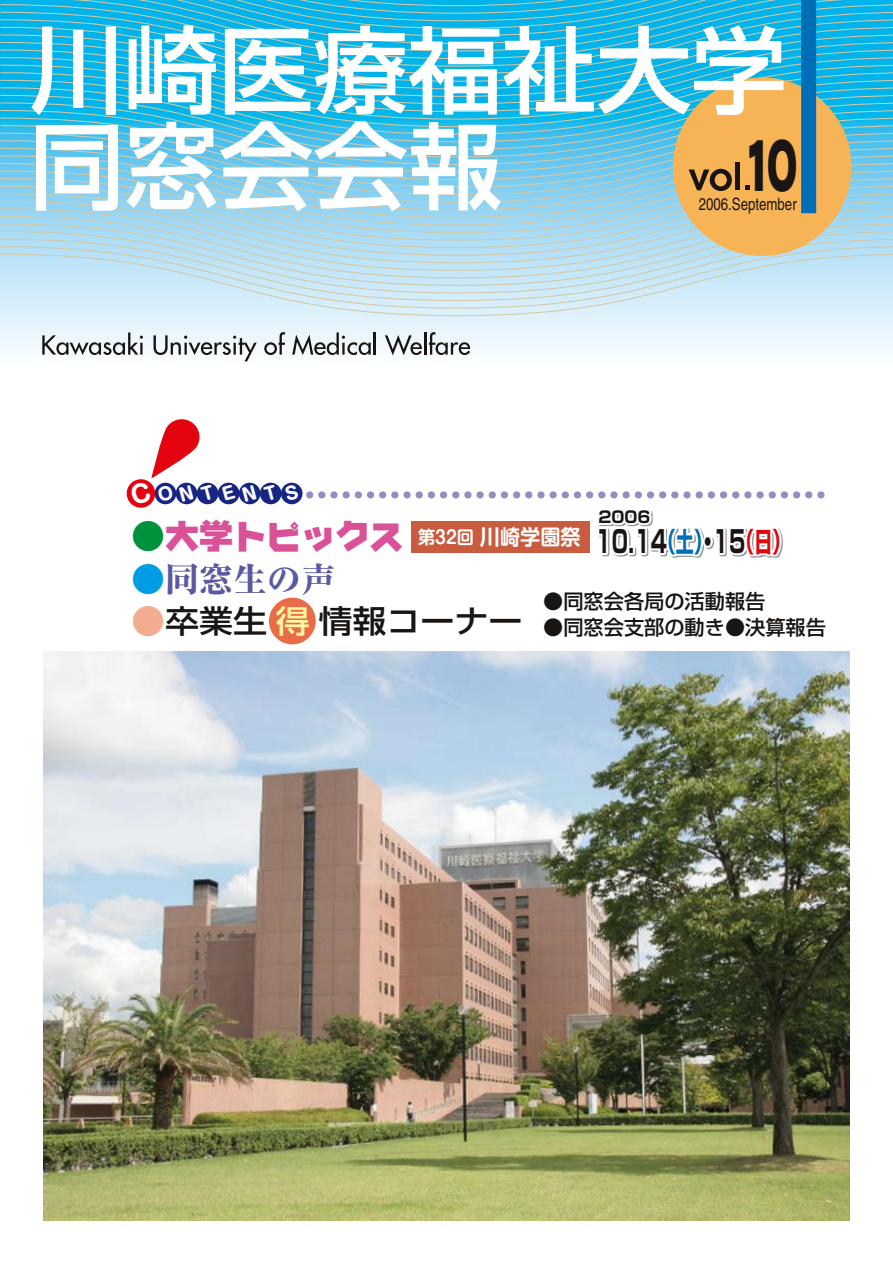
<style>
.page{position:relative;width:893px;height:1263px;background:#fff}
.page>*{position:absolute;margin:0;border:0;box-sizing:border-box;transform-origin:0 0}
.t1{font:61.2px "NIS WNKS L10 S10 P 83 pv RKSJ H";color:#191512;scale:.65 1}
.t2{font:800 34.05px "Ryumin Pr 5";color:#5b59a0}
.t3{font:500 31.65px "Shin Go Pr 5";color:#191512;scale:1.08 1}
.t4{font:700 30.3px "Shin Go Pr 5";color:#191512;scale:.66 1}
.t5{font:500 20.25px "Shin Go Pr 5";color:#191512}
.t6{font:16.95px "Helvetica";color:#191512;scale:.78 1}
.t7{font:700 16.95px "Shin M Go Pro";color:#fff}
.t8{font:700 15.9px "Shin Go Pr 5";color:#191512}
.s1{font-weight:500;font-size:34.05px;color:#00923b}
.s2{font-family:"NIS Z10 P 83 pv RKSJ H";font-weight:400;font-size:34.05px;color:#da5197}
.s3{font-size:27.15px;color:#006eb7}
.s4{font-size:27.15px;color:#e3040f}
.s5{font-family:"Shin Go Pr 5";font-weight:500;color:#009de5}
.s6{font-size:34.05px;color:#f3ac8f}
.s7{color:#fff6a1}
</style>
<div class="page">
<svg style="left:0;top:317px;width:893px;height:45px"></svg>
<svg style="left:0;top:0;width:893px;height:317px;background:#8ad2ea"></svg>
<div style="left:673px;top:77px;width:178px;height:179px;background:#f7b457;border-radius:50%"></div>
<div style="left:801px;top:0;width:15px;height:213px;background:#006eb7"></div>
<svg style="left:31px;top:27px;width:85px;height:88px"></svg>
<svg style="left:129px;top:25px;width:87px;height:90px"></svg>
<svg style="left:225px;top:25px;width:558px;height:90px"></svg>
<svg style="left:36px;top:125px;width:82px;height:86px"></svg>
<svg style="left:126px;top:121px;width:375px;height:90px"></svg>
<svg style="left:42px;top:332px;width:101px;height:23px"></svg>
<svg style="left:154px;top:335px;width:103px;height:26px"></svg>
<svg style="left:264px;top:332px;width:21px;height:23px"></svg>
<svg style="left:292px;top:332px;width:79px;height:23px"></svg>
<hr style="left:374px;top:332px;width:2px;height:23px;background:#191512">
<svg style="left:385px;top:335px;width:37px;height:20px"></svg>
<hr style="left:424px;top:332px;width:2px;height:23px;background:#191512">
<svg style="left:429px;top:332px;width:41px;height:23px"></svg>
<svg style="left:689px;top:169px;width:43px;height:22px"></svg>
<div style="left:735px;top:163px;width:5px;height:27px;background:#191512"></div>
<svg style="left:745px;top:185px;width:4px;height:5px"></svg>
<div style="left:269px;top:598px;width:47px;height:46px;background:#ea6b47;border-radius:50%"></div>
<svg style="left:322px;top:491px;width:491px;height:7px"></svg>
<div style="left:155px;top:483px;width:21px;height:21px;background:#162682;border-radius:50%"></div>
<div style="left:127px;top:479px;width:28px;height:29px;background:#e3040f;border-radius:50%"></div>
<div style="left:197px;top:483px;width:21px;height:21px;background:#162682;border-radius:50%"></div>
<div style="left:239px;top:483px;width:21px;height:21px;background:#162682;border-radius:50%"></div>
<div style="left:281px;top:483px;width:21px;height:21px;background:#162682;border-radius:50%"></div>
<div style="left:176px;top:483px;width:21px;height:21px;background:#162682;border-radius:50%"></div>
<div style="left:218px;top:483px;width:21px;height:21px;background:#162682;border-radius:50%"></div>
<div style="left:260px;top:483px;width:21px;height:21px;background:#162682;border-radius:50%"></div>
<svg style="left:151px;top:419px;width:49px;height:59px"></svg>
<div style="left:411px;top:521px;width:179px;height:32px;background:#c95b3f"></div>
<svg style="left:598px;top:510px;width:185px;height:48px"></svg>
<img style="left:43px;top:652px;width:806px;height:568px">
<h1 class="t1" style="left:747px;top:135px;width:79px">10</h1>
<p class="t6" style="left:699px;top:194px;width:127px">2006.September</p>
<p class="t7" style="left:134px;top:505px;width:164px;rotate:-15deg"><sup>C</sup>ONTENTS</p>
<p class="t4" style="left:131px;top:517px;width:1000px"><span class="s1">●</span><span class="s2">大学トピックス</span> <sup>第32回</sup> <sup>川崎学園祭</sup> 10.14<span class="s3">（土）</span>・15<span class="s4">（日）</span></p>
<p class="t8" style="left:598px;top:504px;width:53px">2006</p>
<p class="t2" style="left:131px;top:552px;width:206px"><span class="s5">●</span>同窓生の声</p>
<p class="t3" style="left:131px;top:595px;width:364px"><span class="s6">●</span>卒業生<span class="s7">得</span>情報コーナー</p>
<p class="t5" style="left:543px;top:585px;width:224px">●同窓会各局の活動報告</p>
<p class="t5" style="left:543px;top:610px;width:284px">●同窓会支部の動き●決算報告</p>
</div>
